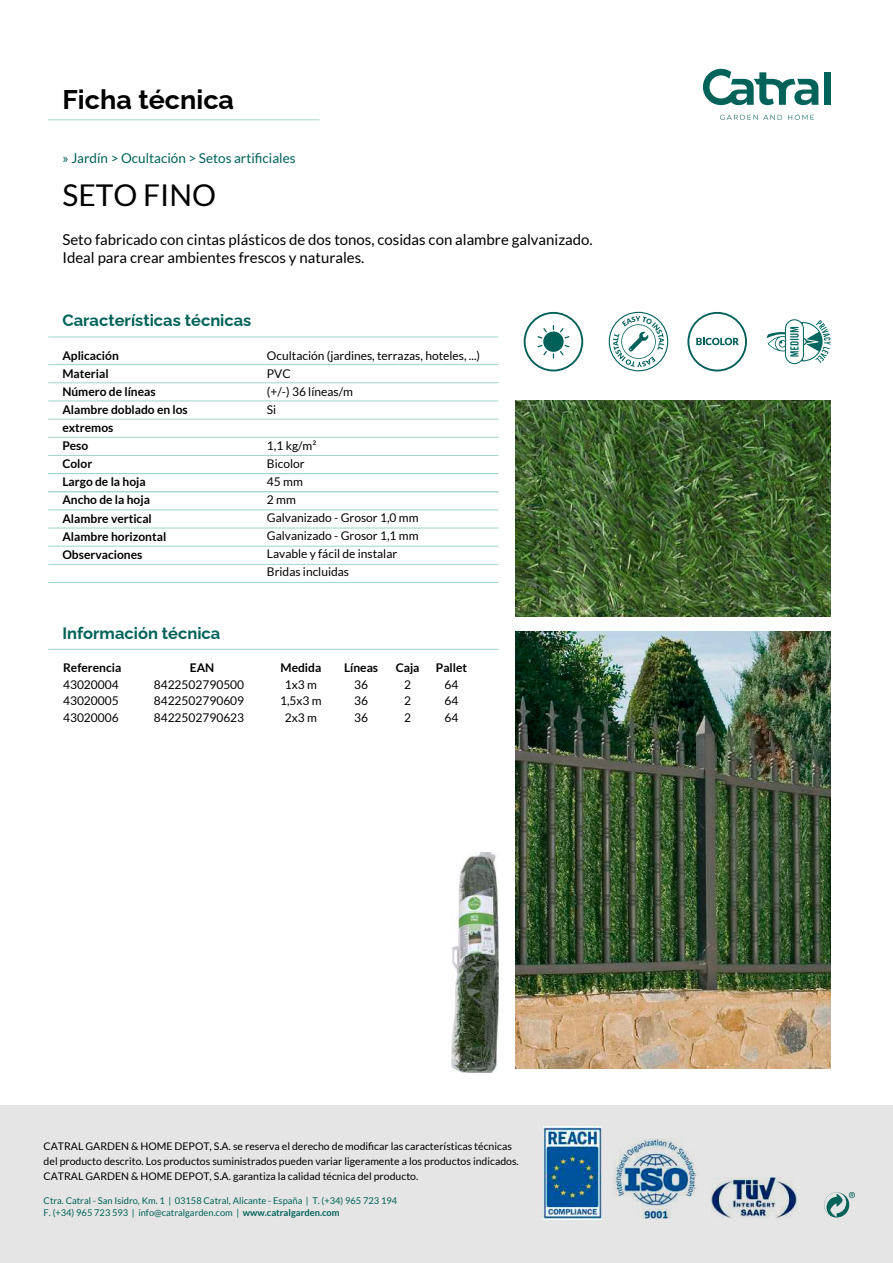
<style>
.page{position:relative;width:893px;height:1263px;background:#fff}
.page>*{position:absolute;margin:0;border:0;box-sizing:border-box;transform-origin:0 0}
.t1{font:30px "Lato";color:#000}
.t2{font:700 27px "Raleway";color:#000}
.t3{font:700 16.5px "Raleway";color:#006259}
.t4{font:15px/18px "Lato";color:#000}
.t5{font:13.5px "Lato";color:#006259}
.t6{font:12px/18px "Lato";color:#000}
.t7{font:700 12px/18px "Lato";color:#000}
.t8{font:10.5px/15px "Lato";color:#000}
.t9{font:9.3px/12px "Lato";color:#006259}
.s1{font-weight:700}
</style>
<div class="page">
<div style="left:0;top:1105px;width:893px;height:158px;background:#e5e5e5"></div>
<svg style="left:824px;top:1192px;width:31px;height:25px"></svg>
<img style="left:614px;top:1138px;width:82px;height:80px">
<img style="left:544px;top:1126px;width:58px;height:94px">
<img style="left:711px;top:1178px;width:85px;height:40px">
<hr style="left:49px;top:337px;width:449px;height:1px;background:#9fd4cb">
<hr style="left:49px;top:119px;width:270px;height:1px;background:#9fd4cb">
<hr style="left:49px;top:364px;width:449px;height:1px;background:#9fd4cb">
<hr style="left:49px;top:382px;width:449px;height:1px;background:#9fd4cb">
<hr style="left:49px;top:401px;width:449px;height:1px;background:#9fd4cb">
<hr style="left:49px;top:419px;width:449px;height:1px;background:#9fd4cb">
<hr style="left:49px;top:437px;width:449px;height:1px;background:#9fd4cb">
<hr style="left:49px;top:455px;width:449px;height:1px;background:#9fd4cb">
<hr style="left:49px;top:473px;width:449px;height:1px;background:#9fd4cb">
<hr style="left:49px;top:491px;width:449px;height:1px;background:#9fd4cb">
<hr style="left:49px;top:509px;width:449px;height:1px;background:#9fd4cb">
<hr style="left:49px;top:528px;width:449px;height:1px;background:#9fd4cb">
<hr style="left:49px;top:546px;width:449px;height:1px;background:#9fd4cb">
<hr style="left:49px;top:564px;width:449px;height:1px;background:#9fd4cb">
<hr style="left:49px;top:582px;width:449px;height:1px;background:#9fd4cb">
<div style="left:823px;top:72px;width:7px;height:33px;background:#006259"></div>
<svg style="left:703px;top:69px;width:115px;height:36px"></svg>
<svg style="left:788px;top:115px;width:26px;height:5px"></svg>
<svg style="left:720px;top:115px;width:62px;height:5px"></svg>
<img style="left:516px;top:631px;width:314px;height:438px">
<img style="left:516px;top:401px;width:314px;height:215px">
<hr style="left:49px;top:649px;width:449px;height:1px;background:#9fd4cb">
<img style="left:451px;top:853px;width:47px;height:220px">
<svg style="left:609px;top:312px;width:59px;height:59px"></svg>
<svg style="left:767px;top:319px;width:63px;height:45px"></svg>
<svg style="left:524px;top:312px;width:59px;height:59px"></svg>
<svg style="left:687px;top:312px;width:60px;height:59px"></svg>
<h2 class="t2" style="left:62px;top:78px;width:173px">Ficha técnica</h2>
<p class="t5" style="left:62px;top:151px;width:235px">» Jardín &gt; Ocultación &gt; Setos artificiales</p>
<h1 class="t1" style="left:62px;top:178px;width:155px">SETO FINO</h1>
<p class="t4" style="left:62px;top:231px;width:532px">Seto fabricado con cintas plásticos de dos tonos, cosidas con alambre galvanizado.<br>Ideal para crear ambientes frescos y naturales.</p>
<h3 class="t3" style="left:62px;top:307px;width:190px">Características técnicas</h3>
<p class="t7" style="left:62px;top:347px;width:127px">Aplicación<br>Material<br>Número de líneas<br>Alambre doblado en los extremos<br>Peso<br>Color<br>Largo de la hoja<br>Ancho de la hoja<br>Alambre vertical<br>Alambre horizontal<br>Observaciones</p>
<p class="t6" style="left:267px;top:347px;width:215px">Ocultación (jardines, terrazas, hoteles, ...)<br>PVC<br>(+/-) 36 líneas/m<br>Si</p>
<p class="t6" style="left:267px;top:437px;width:153px">1,1 kg/m²<br>Bicolor<br>45 mm<br>2 mm<br>Galvanizado - Grosor 1,0 mm<br>Galvanizado - Grosor 1,1 mm<br>Lavable y fácil de instalar<br>Bridas incluidas</p>
<h3 class="t3" style="left:62px;top:620px;width:159px">Información técnica</h3>
<p class="t7" style="left:63px;top:658px;width:60px">Referencia</p>
<p class="t7" style="left:190px;top:658px;width:26px">EAN</p>
<p class="t7" style="left:281px;top:658px;width:42px">Medida</p>
<p class="t7" style="left:344px;top:658px;width:36px">Líneas</p>
<p class="t7" style="left:396px;top:658px;width:25px">Caja</p>
<p class="t7" style="left:436px;top:658px;width:33px">Pallet</p>
<p class="t6" style="left:63px;top:675px;width:57px">43020004</p>
<p class="t6" style="left:154px;top:675px;width:92px">8422502790500</p>
<p class="t6" style="left:285px;top:675px;width:34px">1x3 m</p>
<p class="t6" style="left:354px;top:675px;width:15px">36</p>
<p class="t6" style="left:404px;top:675px;width:8px">2</p>
<p class="t6" style="left:445px;top:675px;width:15px">64</p>
<p class="t6" style="left:63px;top:692px;width:57px">43020005</p>
<p class="t6" style="left:154px;top:692px;width:92px">8422502790609</p>
<p class="t6" style="left:280px;top:692px;width:43px">1,5x3 m</p>
<p class="t6" style="left:354px;top:692px;width:15px">36</p>
<p class="t6" style="left:404px;top:692px;width:8px">2</p>
<p class="t6" style="left:445px;top:692px;width:15px">64</p>
<p class="t6" style="left:63px;top:708px;width:57px">43020006</p>
<p class="t6" style="left:154px;top:708px;width:92px">8422502790623</p>
<p class="t6" style="left:285px;top:708px;width:34px">2x3 m</p>
<p class="t6" style="left:354px;top:708px;width:15px">36</p>
<p class="t6" style="left:404px;top:708px;width:8px">2</p>
<p class="t6" style="left:445px;top:708px;width:15px">64</p>
<p class="t8" style="left:44px;top:1139px;width:477px">CATRAL GARDEN &amp; HOME DEPOT, S.A. se reserva el derecho de modificar las características técnicas del producto descrito. Los productos suministrados pueden variar ligeramente a los productos indicados.<br>CATRAL GARDEN &amp; HOME DEPOT, S.A. garantiza la calidad técnica del producto.</p>
<p class="t9" style="left:44px;top:1195px;width:355px">Ctra. Catral - San Isidro, Km. 1 | 03158 Catral, Alicante - España | T. (+34) 965 723 194<br>F. (+34) 965 723 593 | info@catralgarden.com | <span class="s1">www.catralgarden.com</span></p>
</div>
